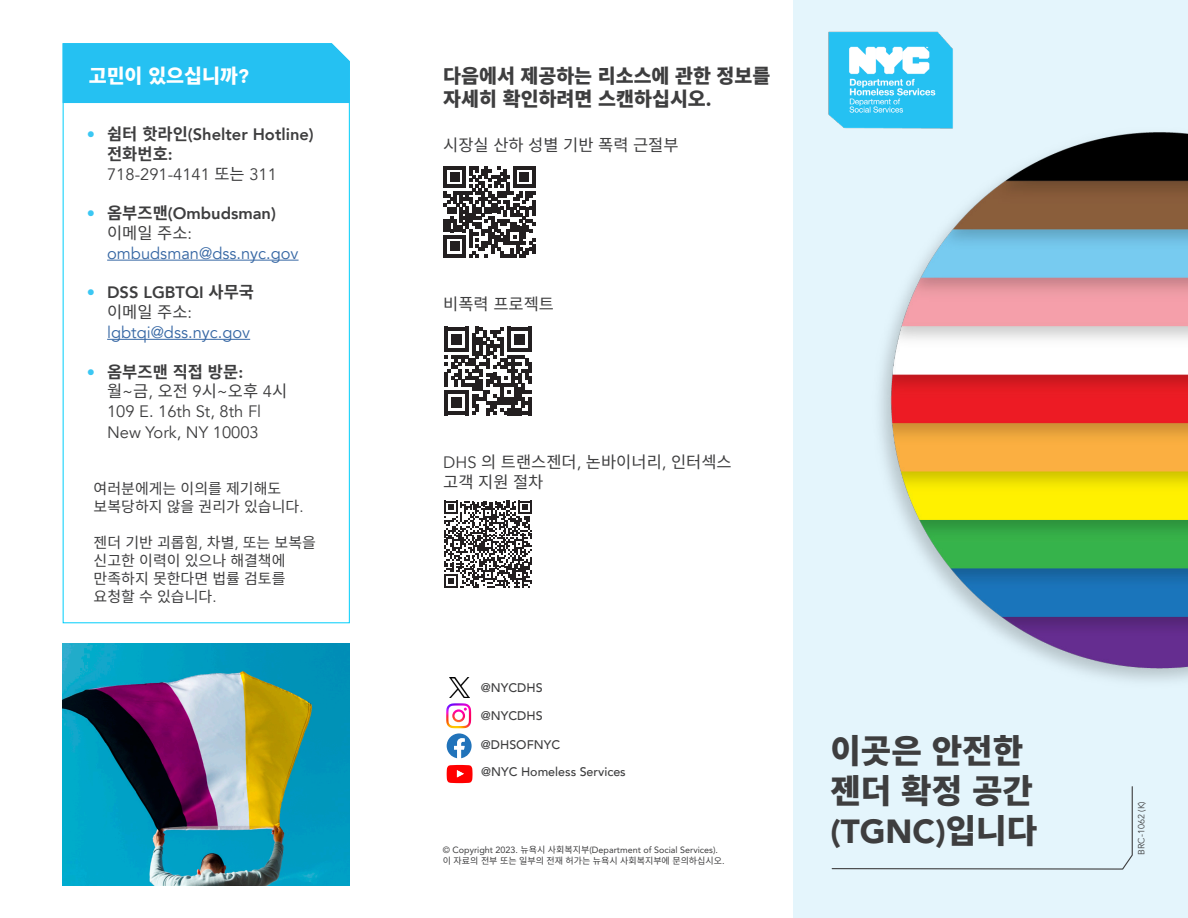
<style>
.page{position:relative;width:1188px;height:918px;background:#fff}
.page>*{position:absolute;margin:0;border:0;box-sizing:border-box;transform-origin:0 0}
.t1{font:900 33.15px/39.8px "Noto Sans CJ Kkr";color:#3e3e3f}
.t2{font:900 19.5px/23.4px "Noto Sans CJ Kkr";color:#3e3e3f}
.t3{font:900 19.5px "Noto Sans CJ Kkr";color:#fff}
.t4{font:16.5px/19.8px "Avenir";color:#3667a4}
.t5{font:16.5px/19.8px "Noto Sans CJ Kkr";color:#3e3e3f}
.t6{font:16.5px "Avenir";color:#3e3e3f}
.t7{font:800 16.5px/19.8px "Avenir";color:#3e3e3f}
.t8{font:700 16.5px "Noto Sans CJ Kkr";color:#3e3e3f}
.t9{font:15px/18px "Noto Sans CJ Kkr";color:#3e3e3f}
.t10{font:500 12.45px "Avenir";color:#3e3e3f}
.t11{font:9px "Avenir LT Std";color:#3e3e3f}
.t12{font:9px "Noto Sans CJ Kkr";color:#3e3e3f}
.t13{font:9px "Avenir";color:#3e3e3f}
.s1{font-family:"Avenir"}
.s2{color:#3bc7f3}
.s3{font-family:"Noto Sans CJ Kkr";font-weight:700}
.s4{font-family:"Noto Sans CJ Kkr"}
.s5{font-weight:800;color:#3bc7f3}
.s6{font-family:"Noto Sans CJ Kkr";font-weight:700;color:#3e3e3f}
.s7{font-weight:800;color:#3e3e3f}
.s8{font-family:"Noto Sans CJ Kkr";color:#3e3e3f}
.s9{color:#3e3e3f}
.s10{font-family:"Noto Sans CJ Kkr";font-weight:400}
.s11{font-weight:400}
.s12{font-family:"Avenir";font-weight:800;color:#3bc7f3}
.s13{font-family:"Avenir";font-weight:800}
.s14{font-family:"Avenir LT Std"}
</style>
<div class="page">
<div style="left:793px;top:0;width:395px;height:918px;background:#e4f5fc"></div>
<svg style="left:62px;top:43px;width:288px;height:581px"></svg>
<div style="left:63px;top:43px;width:287px;height:60px;background:#25c1f2"></div>
<svg style="left:831px;top:786px;width:302px;height:84px"></svg>
<hr style="left:107px;top:260px;width:192px;height:1px;background:#3667a4">
<hr style="left:107px;top:339px;width:143px;height:1px;background:#3667a4">
<svg style="left:444px;top:166px;width:91px;height:91px"></svg>
<svg style="left:444px;top:327px;width:88px;height:88px"></svg>
<svg style="left:444px;top:501px;width:88px;height:87px"></svg>
<img style="left:828px;top:31px;width:125px;height:98px">
<img style="left:853px;top:106px;width:335px;height:575px">
<img style="left:63px;top:644px;width:287px;height:242px">
<img style="left:449px;top:677px;width:20px;height:20px">
<svg style="left:447px;top:733px;width:25px;height:25px"></svg>
<img style="left:446px;top:703px;width:25px;height:25px">
<svg style="left:447px;top:765px;width:26px;height:18px"></svg>
<p class="t3" style="left:89px;top:65px;width:162px">고민이 있으십니까<span class="s1">?</span></p>
<p class="t7" style="left:107px;top:124px;width:208px;text-indent:-20px"><span class="s2">•</span> <span class="s3">쉼터 핫라인</span>(Shelter Hotline) <span class="s3">전화번호</span>:</p>
<p class="t6" style="left:107px;top:164px;width:171px">718-291-4141 <span class="s4">또는</span> 311</p>
<p class="t4" style="left:107px;top:204px;width:193px;text-indent:-20px"><span class="s5">•</span> <span class="s6">옴부즈맨</span><span class="s7">(Ombudsman) </span><span class="s8">이메일 주소</span><span class="s9">: </span>ombudsman@dss.nyc.gov</p>
<p class="t7" style="left:107px;top:283px;width:148px;text-indent:-20px"><span class="s2">•</span> DSS LGBTQI <span class="s3">사무국 </span><span class="s10">이메일 주소</span><span class="s11">:</span></p>
<p class="t4" style="left:107px;top:323px;width:145px">lgbtqi@dss.nyc.gov</p>
<p class="t8" style="left:87px;top:362px;width:158px"><span class="s12">•</span> 옴부즈맨 직접 방문<span class="s13">:</span></p>
<p class="t5" style="left:107px;top:382px;width:182px">월<span class="s1">~</span>금<span class="s1">,</span> 오전 <span class="s1">9</span>시<span class="s1">~</span>오후 <span class="s1">4</span>시</p>
<p class="t6" style="left:107px;top:402px;width:156px">109 E. 16th St, 8th Fl</p>
<p class="t6" style="left:107px;top:422px;width:153px">New York, NY 10003</p>
<p class="t9" style="left:94px;top:480px;width:211px">여러분에게는 이의를 제기해도 보복당하지 않을 권리가 있습니다<span class="s1">.</span></p>
<p class="t9" style="left:94px;top:534px;width:224px">젠더 기반 괴롭힘<span class="s1">,</span> 차별<span class="s1">,</span> 또는 보복을 신고한 이력이 있으나 해결책에 만족하지 못한다면 법률 검토를 요청할 수 있습니다<span class="s1">.</span></p>
<p class="t2" style="left:443px;top:64px;width:329px">다음에서 제공하는 리소스에 관한 정보를 자세히 확인하려면 스캔하십시오<span class="s1">.</span></p>
<p class="t5" style="left:443px;top:136px;width:237px">시장실 산하 성별 기반 폭력 근절부</p>
<p class="t5" style="left:443px;top:294px;width:112px">비폭력 프로젝트</p>
<p class="t5" style="left:443px;top:453px;width:290px"><span class="s1">DHS</span> 의 트랜스젠더<span class="s1">,</span> 논바이너리<span class="s1">,</span> 인터섹스 고객 지원 절차</p>
<p class="t10" style="left:481px;top:677px;width:63px">@NYCDHS</p>
<p class="t10" style="left:481px;top:705px;width:63px">@NYCDHS</p>
<p class="t10" style="left:481px;top:734px;width:81px">@DHSOFNYC</p>
<p class="t10" style="left:481px;top:761px;width:146px">@NYC Homeless Services</p>
<p class="t11" style="left:443px;top:845px;width:277px">© Copyright 2023. <span class="s4">뉴욕시 사회복지부</span>(Department of Social Services).</p>
<p class="t12" style="left:443px;top:856px;width:283px">이 자료의 전부 또는 일부의 전재 허가는 뉴욕시 사회복지부에 문의하십시오<span class="s14">.</span></p>
<p class="t1" style="left:830px;top:732px;width:208px">이곳은 안전한 젠더 확정 공간 <span class="s14">(TGNC)</span>입니다</p>
<p class="t13" style="left:1136px;top:855px;width:55px;rotate:-90deg">BRC-1062 (K)</p>
</div>
